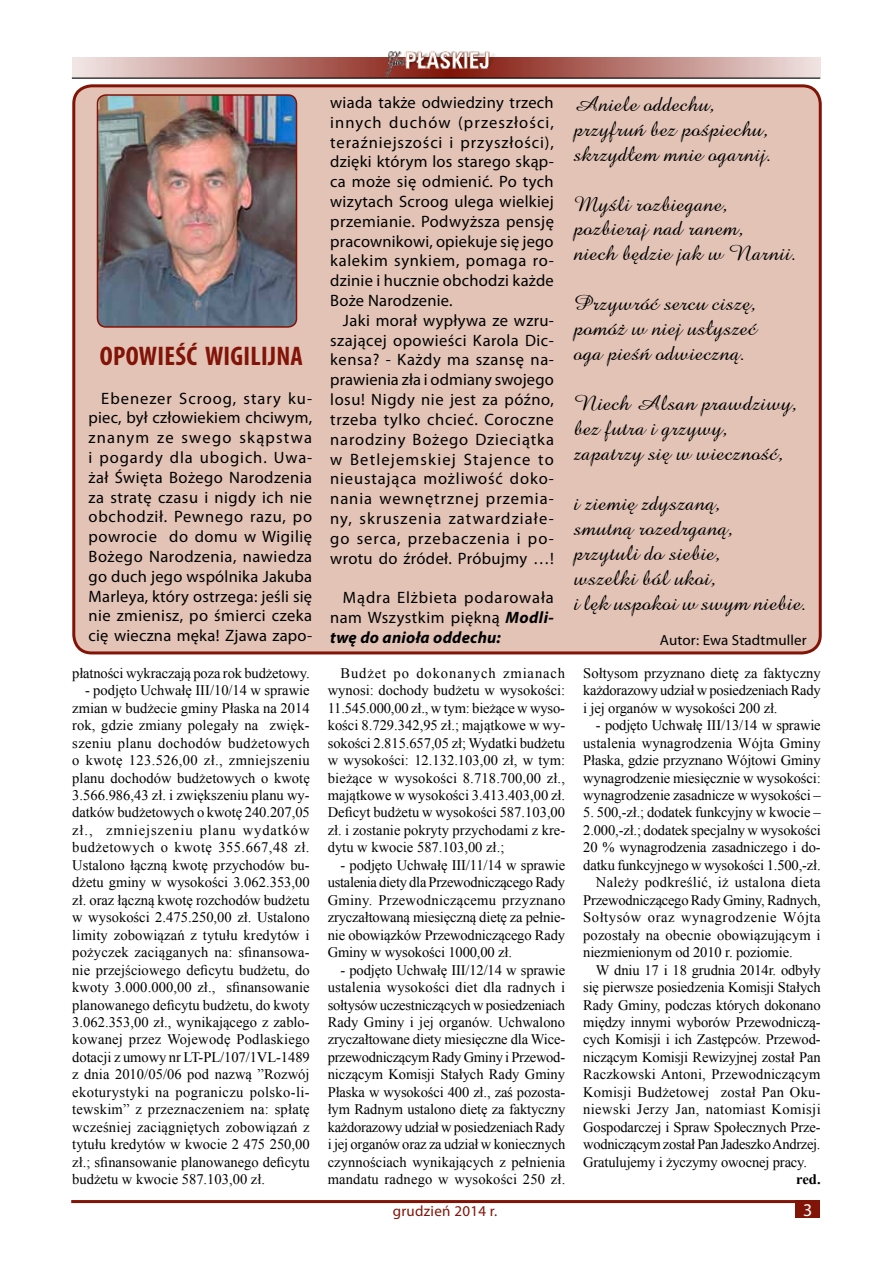
<style>
.page{position:relative;width:893px;height:1263px;background:#fff}
.page>*{position:absolute;margin:0;border:0;box-sizing:border-box;transform-origin:0 0}
.t1{font:700 condensed 27px "Myriad Pro";letter-spacing:.01em;color:#811307}
.t2{font:22.05px/24.9px "Amazone L2";letter-spacing:.01em;color:#000}
.t3{font:18px "Myriad Pro";color:#fff}
.t4{font:16.5px/19.8px "Myriad Pro";letter-spacing:.025em;color:#000;text-align:justify}
.t5{font:15px "Myriad Pro";letter-spacing:.02em;color:#811307}
.t6{font:14.7px "Myriad Pro";letter-spacing:.01em;color:#000}
.t7{font:14.55px/17.4px "Times New Roman";letter-spacing:-.01em;color:#000;text-align:justify}
.t8{font:14.55px "Times New Roman";letter-spacing:.01em;color:#000}
.t9{font:14.55px "Times New Roman";letter-spacing:.02em;color:#000}
.t10{font:14.55px "Times New Roman";letter-spacing:.025em;color:#000}
.t11{font:14.55px "Times New Roman";letter-spacing:.04em;color:#000}
.t12{font:14.55px "Times New Roman";letter-spacing:.015em;color:#000}
.t13{font:700 14.55px "Times New Roman";color:#000}
.s1{font-weight:700;font-style:italic}
</style>
<div class="page">
<svg style="left:72px;top:58px;width:748px;height:20px"></svg>
<hr style="left:71px;top:1200px;width:749px;height:3px;background:#811307">
<img style="left:383px;top:51px;width:126px;height:26px">
<div style="left:796px;top:1200px;width:24px;height:18px;background:#811307"></div>
<hr style="left:72px;top:78px;width:748px;height:1px;background:#000">
<div style="left:74px;top:86px;width:746px;height:567px;background:#e2c3b6;border-radius:18px"></div>
<div style="left:72px;top:84px;width:750px;height:570px;border:3px solid #811307;border-radius:18px"></div>
<img style="left:97px;top:95px;width:199px;height:232px">
<div style="left:97px;top:94px;width:200px;height:234px;border:2px solid #811307;border-radius:9px"></div>
<h1 class="t1" style="left:100px;top:339px;width:205px">OPOWIEŚĆ WIGILIJNA</h1>
<p class="t4" style="left:89px;top:388px;width:225px;text-indent:13px">Ebenezer Scroog, stary ku&shy;piec, był człowiekiem chciwym, znanym ze swego skąpstwa i pogardy dla ubogich. Uwa&shy;żał Święta Bożego Narodzenia za stratę czasu i nigdy ich nie obchodził. Pewnego razu, po powrocie do domu w Wigilię Bożego Narodzenia, nawiedza go duch jego wspólnika Jakuba Marleya, który ostrzega: jeśli się nie zmienisz, po śmierci czeka cię wieczna męka! Zjawa zapo-</p>
<p class="t7" style="left:72px;top:664px;width:239px">płatności wykraczają poza rok budżetowy.</p>
<p class="t7" style="left:72px;top:681px;width:239px;text-indent:13px">- podjęto Uchwałę III/10/14 w sprawie zmian w budżecie gminy Płaska na 2014 rok, gdzie zmiany polegały na zwięk&shy;szeniu planu dochodów budżetowych o kwotę 123.526,00 zł., zmniejszeniu planu dochodów budżetowych o kwotę 3.566.986,43 zł. i zwiększeniu planu wy&shy;datków budżetowych o kwotę 240.207,05 zł., zmniejszeniu planu wydatków budżetowych o kwotę 355.667,48 zł.<br>Ustalono łączną kwotę przychodów bu&shy;dżetu gminy w wysokości 3.062.353,00 zł. oraz łączną kwotę rozchodów budżetu w wysokości 2.475.250,00 zł. Ustalono limity zobowiązań z tytułu kredytów i pożyczek zaciąganych na: sfinansowa&shy;nie przejściowego deficytu budżetu, do kwoty 3.000.000,00 zł., sfinansowanie planowanego deficytu budżetu, do kwoty 3.062.353,00 zł., wynikającego z zablo&shy;kowanej przez Wojewodę Podlaskiego dotacji z umowy nr LT-PL/107/1VL-1489 z dnia 2010/05/06 pod nazwą ”Rozwój ekoturystyki na pograniczu polsko-li&shy;tewskim” z przeznaczeniem na: spłatę wcześniej zaciągniętych zobowiązań z tytułu kredytów w kwocie 2 475 250,00 zł.; sfinansowanie planowanego deficytu budżetu w kwocie 587.103,00 zł.</p>
<p class="t4" style="left:330px;top:92px;width:225px">wiada także odwiedziny trzech innych duchów (przeszłości, teraźniejszości i przyszłości), dzięki którym los starego skąp&shy;ca może się odmienić. Po tych wizytach Scroog ulega wielkiej przemianie. Podwyższa pensję pracownikowi, opiekuje się jego kalekim synkiem, pomaga ro&shy;dzinie i hucznie obchodzi każde Boże Narodzenie.</p>
<p class="t4" style="left:330px;top:310px;width:225px;text-indent:13px">Jaki morał wypływa ze wzru&shy;szającej opowieści Karola Dic&shy;kensa? - Każdy ma szansę na&shy;prawienia zła i odmiany swojego losu! Nigdy nie jest za późno, trzeba tylko chcieć. Coroczne narodziny Bożego Dzieciątka w Betlejemskiej Stajence to nieustająca możliwość doko&shy;nania wewnętrznej przemia&shy;ny, skruszenia zatwardziałe&shy;go serca, przebaczenia i po&shy;wrotu do źródeł. Próbujmy …!</p>
<p class="t4" style="left:330px;top:587px;width:225px;text-indent:13px">Mądra Elżbieta podarowała nam Wszystkim piękną <span class="s1">Modli&shy;twę do anioła oddechu:</span></p>
<h2 class="t2" style="left:574px;top:91px;width:200px">Aniele oddechu, przyfruń bez pośpiechu, skrzydłem mnie ogarnij.</h2>
<h2 class="t2" style="left:574px;top:191px;width:224px">Myśli rozbiegane, pozbieraj nad ranem,<br>niech będzie jak w Narnii.</h2>
<h2 class="t2" style="left:574px;top:291px;width:184px;text-align:justify">Przywróć sercu ciszę, pomóż w niej usłyszeć oga pieśń odwieczną.</h2>
<h2 class="t2" style="left:574px;top:391px;width:225px">Niech Alsan prawdziwy, bez futra i grzywy, zapatrzy się w wieczność,</h2>
<h2 class="t2" style="left:574px;top:491px;width:235px">i ziemię zdyszaną,<br>smutną rozedrganą,<br>przytuli do siebie,<br>wszelki ból ukoi,<br>i lęk uspokoi w swym niebie.</h2>
<p class="t6" style="left:660px;top:631px;width:148px">Autor: Ewa Stadtmuller</p>
<p class="t7" style="left:328px;top:664px;width:239px;text-indent:13px">Budżet po dokonanych zmianach wynosi: dochody budżetu w wysokości:<br>11.545.000,00 zł., w tym: bieżące w wyso&shy;kości 8.729.342,95 zł.; majątkowe w wy&shy;sokości 2.815.657,05 zł; Wydatki budżetu w wysokości: 12.132.103,00 zł, w tym: bieżące w wysokości 8.718.700,00 zł., majątkowe w wysokości 3.413.403,00 zł.<br>Deficyt budżetu w wysokości 587.103,00 zł. i zostanie pokryty przychodami z kre&shy;dytu w kwocie 587.103,00 zł.;</p>
<p class="t7" style="left:328px;top:856px;width:239px;text-indent:13px">- podjęto Uchwałę III/11/14 w sprawie ustalenia diety dla Przewodniczącego Rady Gminy. Przewodniczącemu przyznano zryczałtowaną miesięczną dietę za pełnie&shy;nie obowiązków Przewodniczącego Rady Gminy w wysokości 1000,00 zł.</p>
<p class="t7" style="left:328px;top:961px;width:239px;text-indent:13px">- podjęto Uchwałę III/12/14 w sprawie ustalenia wysokości diet dla radnych i sołtysów uczestniczących w posiedzeniach Rady Gminy i jej organów. Uchwalono zryczałtowane diety miesięczne dla Wice&shy;przewodniczącym Rady Gminy i Przewod&shy;niczącym Komisji Stałych Rady Gminy Płaska w wysokości 400 zł., zaś pozosta&shy;łym Radnym ustalono dietę za faktyczny każdorazowy udział w posiedzeniach Rady i jej organów oraz za udział w koniecznych czynnościach wynikających z pełnienia mandatu radnego w wysokości 250 zł.</p>
<p class="t7" style="left:583px;top:664px;width:239px">Sołtysom przyznano dietę za faktyczny każdorazowy udział w posiedzeniach Rady i jej organów w wysokości 200 zł.</p>
<p class="t7" style="left:583px;top:716px;width:239px;text-indent:13px">- podjęto Uchwałę III/13/14 w sprawie ustalenia wynagrodzenia Wójta Gminy Płaska, gdzie przyznano Wójtowi Gminy wynagrodzenie miesięcznie w wysokości: wynagrodzenie zasadnicze w wysokości –</p>
<p class="t7" style="left:583px;top:804px;width:239px">5. 500,-zł.; dodatek funkcyjny w kwocie –</p>
<p class="t7" style="left:583px;top:821px;width:239px">2.000,-zł.; dodatek specjalny w wysokości</p>
<p class="t7" style="left:583px;top:838px;width:239px">20 % wynagrodzenia zasadniczego i do-</p>
<p class="t7" style="left:583px;top:856px;width:239px">datku funkcyjnego w wysokości 1.500,-zł.</p>
<p class="t9" style="left:596px;top:873px;width:226px">Należy podkreślić, iż ustalona dieta</p>
<p class="t7" style="left:583px;top:891px;width:239px">Przewodniczącego Rady Gminy, Radnych,</p>
<p class="t11" style="left:583px;top:907px;width:239px">Sołtysów oraz wynagrodzenie Wójta</p>
<p class="t8" style="left:583px;top:925px;width:239px">pozostały na obecnie obowiązującym i</p>
<p class="t7" style="left:583px;top:943px;width:211px">niezmienionym od 2010 r. poziomie.</p>
<p class="t7" style="left:596px;top:961px;width:226px">W dniu 17 i 18 grudnia 2014r. odbyły</p>
<p class="t7" style="left:583px;top:978px;width:239px">się pierwsze posiedzenia Komisji Stałych</p>
<p class="t7" style="left:583px;top:996px;width:239px">Rady Gminy, podczas których dokonano</p>
<p class="t7" style="left:583px;top:1013px;width:239px">między innymi wyborów Przewodniczą-</p>
<p class="t7" style="left:583px;top:1031px;width:239px">cych Komisji i ich Zastępców. Przewod-</p>
<p class="t7" style="left:583px;top:1048px;width:239px">niczącym Komisji Rewizyjnej został Pan</p>
<p class="t8" style="left:583px;top:1065px;width:239px">Raczkowski Antoni, Przewodniczącym</p>
<p class="t12" style="left:583px;top:1082px;width:239px">Komisji Budżetowej został Pan Oku-</p>
<p class="t10" style="left:583px;top:1099px;width:239px">niewski Jerzy Jan, natomiast Komisji</p>
<p class="t7" style="left:583px;top:1118px;width:239px">Gospodarczej i Spraw Społecznych Prze-</p>
<p class="t7" style="left:583px;top:1135px;width:239px">wodniczącym został Pan Jadeszko Andrzej.</p>
<p class="t7" style="left:583px;top:1153px;width:225px">Gratulujemy i życzymy owocnej pracy.</p>
<p class="t13" style="left:796px;top:1169px;width:26px">red.</p>
<p class="t5" style="left:393px;top:1201px;width:106px">grudzień 2014 r.</p>
<p class="t3" style="left:803px;top:1198px;width:11px">3</p>
</div>
